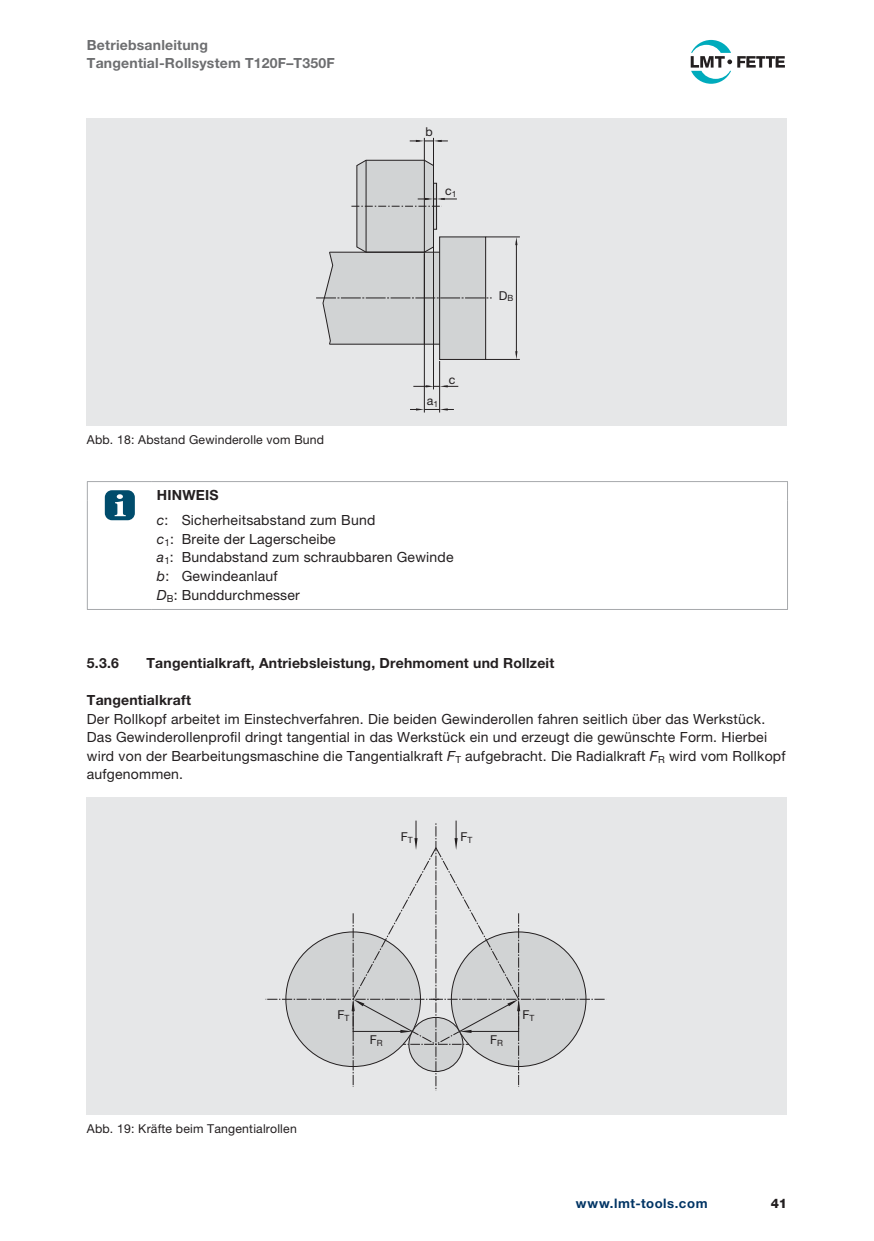
<style>
.page{position:relative;width:874px;height:1241px;background:#fff}
.page>*{position:absolute;margin:0;border:0;box-sizing:border-box;transform-origin:0 0}
.t1{font:14px/18.6px "Helvetica Neue LT Pro";letter-spacing:.015em;color:#231f20}
.t2{font:700 14px "Helvetica Neue LT Pro";letter-spacing:.015em;color:#231f20}
.t3{font:700 14px/18.6px "Helvetica Neue LT Pro";letter-spacing:.015em;color:#6d6e70}
.t4{font:700 13.12px "Helvetica Neue LT Pro";letter-spacing:.04em;color:#003464}
.t5{font:800 13.12px "Helvetica Neue LT Pro";color:#231f20}
.t6{font:12.25px "Helvetica Neue LT Pro";letter-spacing:.015em;color:#231f20}
.s1{font-weight:700}
.s2{font-style:italic}
</style>
<div class="page">
<svg style="left:737px;top:56px;width:47px;height:12px"></svg>
<svg style="left:690px;top:40px;width:41px;height:44px"></svg>
<div style="left:87px;top:118px;width:699px;height:308px;background:#e6e7e8"></div>
<hr style="left:424px;top:254px;width:1px;height:158px;background:#231f20">
<hr style="left:439px;top:361px;width:1px;height:51px;background:#231f20">
<hr style="left:433px;top:246px;width:1px;height:143px;background:#231f20">
<hr style="left:485px;top:359px;width:34px;height:1px;background:#231f20">
<hr style="left:485px;top:236px;width:34px;height:1px;background:#231f20">
<hr style="left:516px;top:241px;width:1px;height:114px;background:#231f20">
<svg style="left:413px;top:385px;width:45px;height:2px"></svg>
<svg style="left:410px;top:408px;width:43px;height:2px"></svg>
<svg style="left:316px;top:138px;width:175px;height:221px"></svg>
<hr style="left:87px;top:481px;width:65px;height:1px;background:#a7a9ac">
<svg style="left:87px;top:482px;width:1px;height:18px"></svg>
<hr style="left:87px;top:500px;width:1px;height:109px;background:#a7a9ac">
<hr style="left:87px;top:609px;width:65px;height:1px;background:#a7a9ac">
<hr style="left:152px;top:481px;width:635px;height:1px;background:#a7a9ac">
<hr style="left:786px;top:500px;width:1px;height:109px;background:#a7a9ac">
<hr style="left:152px;top:609px;width:635px;height:1px;background:#a7a9ac">
<div style="left:105px;top:490px;width:30px;height:30px;background:#004c6c;border-radius:7px"></div>
<svg style="left:115px;top:494px;width:11px;height:22px"></svg>
<div style="left:87px;top:796px;width:699px;height:318px;background:#e6e7e8"></div>
<svg style="left:265px;top:820px;width:340px;height:271px"></svg>
<p class="t3" style="left:87px;top:37px;width:249px">Betriebsanleitung<br>Tangential-Rollsystem T120F–T350F</p>
<p class="t6" style="left:87px;top:435px;width:239px">Abb. 18: Abstand Gewinderolle vom Bund</p>
<p class="t6" style="left:425px;top:128px;width:9px">b</p>
<p class="t6" style="left:445px;top:186px;width:13px">c<sub>1</sub></p>
<p class="t6" style="left:426px;top:396px;width:13px">a<sub>1</sub></p>
<p class="t6" style="left:448px;top:375px;width:8px">c</p>
<p class="t1" style="left:157px;top:484px;width:220px;line-height:24.8px"><span class="s1">HINWEIS<br></span><span class="s2">c</span>: Sicherheitsabstand zum Bund</p>
<p class="t1" style="left:157px;top:531px;width:298px"><span class="s2">c</span><sub>1</sub>: Breite der Lagerscheibe<br><span class="s2">a</span><sub>1</sub>: Bundabstand zum schraubbaren Gewinde <span class="s2">b</span>: Gewindeanlauf<br><span class="s2">D</span><sub>B</sub>: Bunddurchmesser</p>
<p class="t6" style="left:498px;top:291px;width:16px">D<sub>B</sub></p>
<p class="t2" style="left:87px;top:657px;width:33px">5.3.6</p>
<p class="t2" style="left:146px;top:657px;width:409px">Tangentialkraft, Antriebsleistung, Drehmoment und Rollzeit</p>
<p class="t2" style="left:87px;top:694px;width:106px">Tangentialkraft</p>
<p class="t1" style="left:87px;top:710px;width:700px">Der Rollkopf arbeitet im Einstechverfahren. Die beiden Gewinderollen fahren seitlich über das Werkstück.<br>Das Gewinderollenprofil dringt tangential in das Werkstück ein und erzeugt die gewünschte Form. Hierbei wird von der Bearbeitungsmaschine die Tangentialkraft <span class="s2">F</span><sub>T</sub> aufgebracht. Die Radialkraft <span class="s2">F</span><sub>R</sub> wird vom Rollkopf aufgenommen.</p>
<p class="t6" style="left:401px;top:832px;width:13px">F<sub>T</sub></p>
<p class="t6" style="left:460px;top:832px;width:13px">F<sub>T</sub></p>
<p class="t6" style="left:87px;top:1124px;width:211px">Abb. 19: Kräfte beim Tangentialrollen</p>
<p class="t6" style="left:337px;top:1009px;width:13px">F<sub>T</sub></p>
<p class="t6" style="left:522px;top:1009px;width:13px">F<sub>T</sub></p>
<p class="t6" style="left:369px;top:1034px;width:14px">F<sub>R</sub></p>
<p class="t6" style="left:490px;top:1034px;width:14px">F<sub>R</sub></p>
<p class="t4" style="left:575px;top:1197px;width:133px">www.lmt-tools.com</p>
<p class="t5" style="left:770px;top:1195px;width:18px">41</p>
</div>
